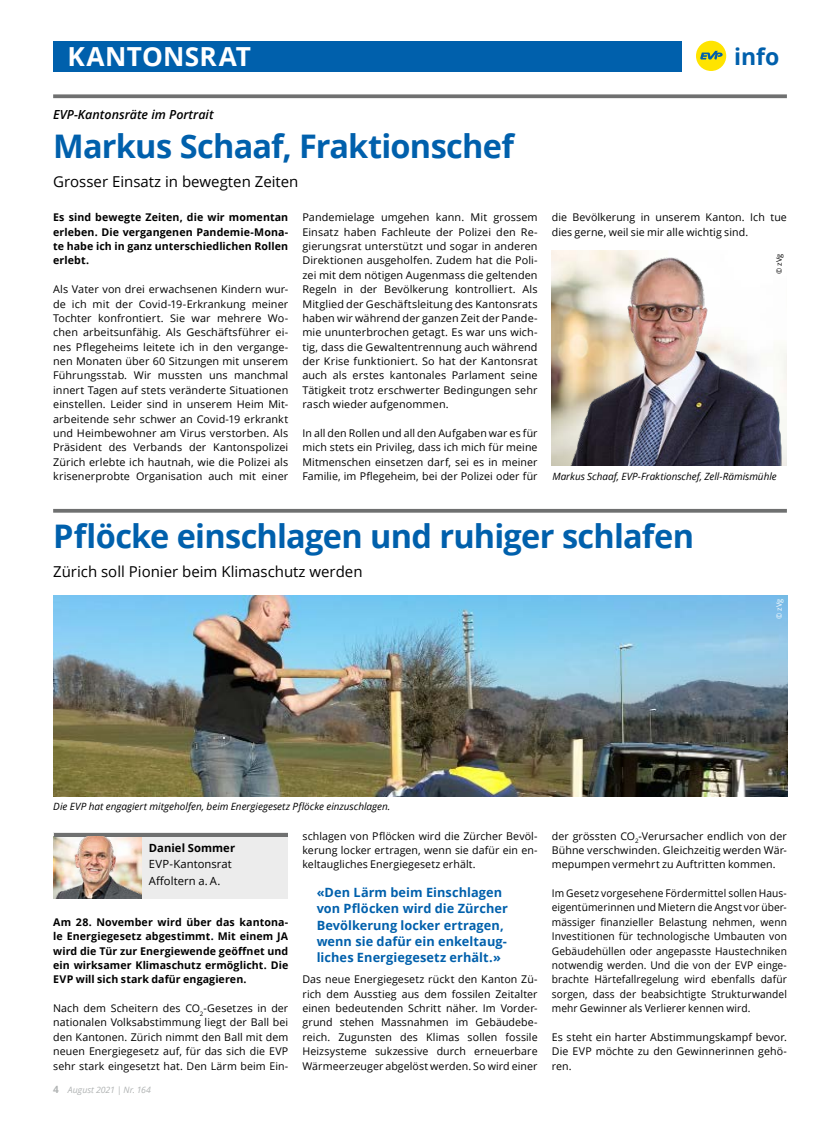
<style>
.page{position:relative;width:833px;height:1134px;background:#fff}
.page>*{position:absolute;margin:0;border:0;box-sizing:border-box;transform-origin:0 0}
.t1{font:700 32.5px "Open Sans";letter-spacing:-.025em;color:#0060ac}
.t2{font:700 26.25px "Open Sans";letter-spacing:.01em;color:#fff}
.t3{font:700 23px "Open Sans";color:#0060ac}
.t4{font:15px "Open Sans";color:#000}
.t5{font:700 12.75px/16.2px "Open Sans";letter-spacing:.005em;color:#0060ac}
.t6{font:italic 600 12.5px "Open Sans";color:#000}
.t7{font:11.25px/16.2px "Open Sans";letter-spacing:.005em;color:#000}
.t8{font:700 11.25px "Open Sans";letter-spacing:.005em;color:#000}
.t9{font:10.62px/14.4px "Open Sans";letter-spacing:.01em;color:#000;text-align:justify}
.t10{font:10.62px/14.4px "Open Sans";letter-spacing:.01em;color:#000;text-align:justify;scale:.96 1}
.t11{font:700 10.62px/14.4px "Open Sans";letter-spacing:.01em;color:#000;text-align:justify}
.t12{font:italic 10px "Open Sans";color:#000}
.t13{font:italic 8.75px "Open Sans";color:#b1b4b4}
.t14{font:7.5px "Open Sans";color:#000}
.t15{font:7.5px "Open Sans";color:#fff}
.s1{font-weight:700;font-style:normal;font-size:10px}
</style>
<div class="page">
<div style="left:696px;top:41px;width:30px;height:30px;background:#ffe400;border-radius:50%"></div>
<svg style="left:700px;top:51px;width:22px;height:9px"></svg>
<div style="left:53px;top:41px;width:628px;height:30px;background:#0060ac"></div>
<div style="left:53px;top:833px;width:234px;height:66px;background:#ececec"></div>
<img style="left:53px;top:836px;width:88px;height:63px">
<hr style="left:54px;top:833px;width:234px;height:3px;background:#6f7070">
<svg style="left:53px;top:94px;width:734px;height:4px;background:#7d7e7e"></svg>
<svg style="left:53px;top:509px;width:734px;height:4px;background:#7a7b7b"></svg>
<img style="left:552px;top:250px;width:235px;height:216px">
<img style="left:53px;top:595px;width:734px;height:201px">
<h2 class="t2" style="left:67px;top:38px;width:185px">KANTONSRAT</h2>
<h3 class="t3" style="left:734px;top:40px;width:47px">info</h3>
<p class="t6" style="left:53px;top:106px;width:162px">EVP-Kantonsräte im Portrait</p>
<h1 class="t1" style="left:53px;top:123px;width:462px">Markus Schaaf, Fraktionschef</h1>
<h3 class="t4" style="left:53px;top:171px;width:247px">Grosser Einsatz in bewegten Zeiten</h3>
<p class="t11" style="left:53px;top:210px;width:237px">Es sind bewegte Zeiten, die wir momentan erleben. Die vergangenen Pandemie-Mona&shy;te habe ich in ganz unterschiedlichen Rollen erlebt.</p>
<p class="t9" style="left:53px;top:282px;width:237px">Als Vater von drei erwachsenen Kindern wur&shy;de ich mit der Covid-19-Erkrankung meiner Tochter konfrontiert. Sie war mehrere Wo&shy;chen arbeitsunfähig. Als Geschäftsführer ei&shy;nes Pflegeheims leitete ich in den vergange&shy;nen Monaten über 60 Sitzungen mit unserem Führungsstab. Wir mussten uns manchmal innert Tagen auf stets veränderte Situationen einstellen. Leider sind in unserem Heim Mit&shy;arbeitende sehr schwer an Covid-19 erkrankt und Heimbewohner am Virus verstorben. Als Präsident des Verbands der Kantonspolizei Zürich erlebte ich hautnah, wie die Polizei als krisenerprobte Organisation auch mit einer</p>
<p class="t9" style="left:302px;top:210px;width:237px">Pandemielage umgehen kann. Mit grossem Einsatz haben Fachleute der Polizei den Re&shy;gierungsrat unterstützt und sogar in anderen Direktionen ausgeholfen. Zudem hat die Poli&shy;zei mit dem nötigen Augenmass die geltenden Regeln in der Bevölkerung kontrolliert. Als Mitglied der Geschäftsleitung des Kantonsrats haben wir während der ganzen Zeit der Pande&shy;mie ununterbrochen getagt. Es war uns wich&shy;tig, dass die Gewaltentrennung auch während der Krise funktioniert. So hat der Kantonsrat auch als erstes kantonales Parlament seine Tätigkeit trotz erschwerter Bedingungen sehr rasch wieder aufgenommen.</p>
<p class="t9" style="left:302px;top:426px;width:237px">In all den Rollen und all den Aufgaben war es für mich stets ein Privileg, dass ich mich für meine Mitmenschen einsetzen darf, sei es in meiner Familie, im Pflegeheim, bei der Polizei oder für</p>
<p class="t9" style="left:552px;top:210px;width:237px">die Bevölkerung in unserem Kanton. Ich tue dies gerne, weil sie mir alle wichtig sind.</p>
<p class="t14" style="left:774px;top:274px;width:22px;rotate:-90deg">© zVg</p>
<p class="t12" style="left:552px;top:469px;width:226px">Markus Schaaf, EVP-Fraktionschef, Zell-Rämismühle</p>
<h1 class="t1" style="left:53px;top:513px;width:642px">Pflöcke einschlagen und ruhiger schlafen</h1>
<h3 class="t4" style="left:53px;top:561px;width:311px">Zürich soll Pionier beim Klimaschutz werden</h3>
<p class="t12" style="left:53px;top:799px;width:339px">Die EVP hat engagiert mitgeholfen, beim Energiegesetz Pflöcke einzuschlagen.</p>
<p class="t15" style="left:774px;top:619px;width:22px;rotate:-90deg">© zVg</p>
<p class="t8" style="left:149px;top:840px;width:88px">Daniel Sommer</p>
<p class="t7" style="left:149px;top:856px;width:84px">EVP-Kantonsrat<br>Affoltern a. A.</p>
<p class="t11" style="left:53px;top:914px;width:237px">Am 28. November wird über das kantona&shy;le Energiegesetz abgestimmt. Mit einem JA wird die Tür zur Energiewende geöffnet und ein wirksamer Klimaschutz ermöglicht. Die EVP will sich stark dafür engagieren.</p>
<p class="t9" style="left:53px;top:1001px;width:237px">Nach dem Scheitern des CO<sub>2</sub>-Gesetzes in der nationalen Volksabstimmung liegt der Ball bei den Kantonen. Zürich nimmt den Ball mit dem neuen Energiegesetz auf, für das sich die EVP sehr stark eingesetzt hat. Den Lärm beim Ein-</p>
<p class="t13" style="left:53px;top:1084px;width:99px"><span class="s1">4</span> August 2021 | Nr. 164</p>
<p class="t9" style="left:302px;top:828px;width:237px">schlagen von Pflöcken wird die Zürcher Bevöl&shy;kerung locker ertragen, wenn sie dafür ein en&shy;keltaugliches Energiegesetz erhält.</p>
<p class="t5" style="left:317px;top:884px;width:193px">«Den Lärm beim Einschlagen von Pflöcken wird die Zürcher<br>Bevölkerung locker ertragen, wenn sie dafür ein enkeltaug&shy;liches Energiegesetz erhält.»</p>
<p class="t9" style="left:302px;top:972px;width:237px">Das neue Energiegesetz rückt den Kanton Zü&shy;rich dem Ausstieg aus dem fossilen Zeitalter einen bedeutenden Schritt näher. Im Vorder&shy;grund stehen Massnahmen im Gebäudebe&shy;reich. Zugunsten des Klimas sollen fossile Heizsysteme sukzessive durch erneuerbare Wärmeerzeuger abgelöst werden. So wird einer</p>
<p class="t9" style="left:552px;top:828px;width:237px">der grössten CO<sub>2</sub>-Verursacher endlich von der Bühne verschwinden. Gleichzeitig werden Wär&shy;mepumpen vermehrt zu Auftritten kommen.</p>
<p class="t10" style="left:552px;top:886px;width:246px">Im Gesetz vorgesehene Fördermittel sollen Haus&shy;eigentümerinnen und Mietern die Angst vor über&shy;mässiger finanzieller Belastung nehmen, wenn Investitionen für technologische Umbauten von Gebäudehüllen oder angepasste Haustechniken notwendig werden. Und die von der EVP einge&shy;brachte Härtefallregelung wird ebenfalls dafür sorgen, dass der beabsichtigte Strukturwandel mehr Gewinner als Verlierer kennen wird.</p>
<p class="t9" style="left:552px;top:1029px;width:237px">Es steht ein harter Abstimmungskampf bevor.<br>Die EVP möchte zu den Gewinnerinnen gehö&shy;ren.</p>
</div>
